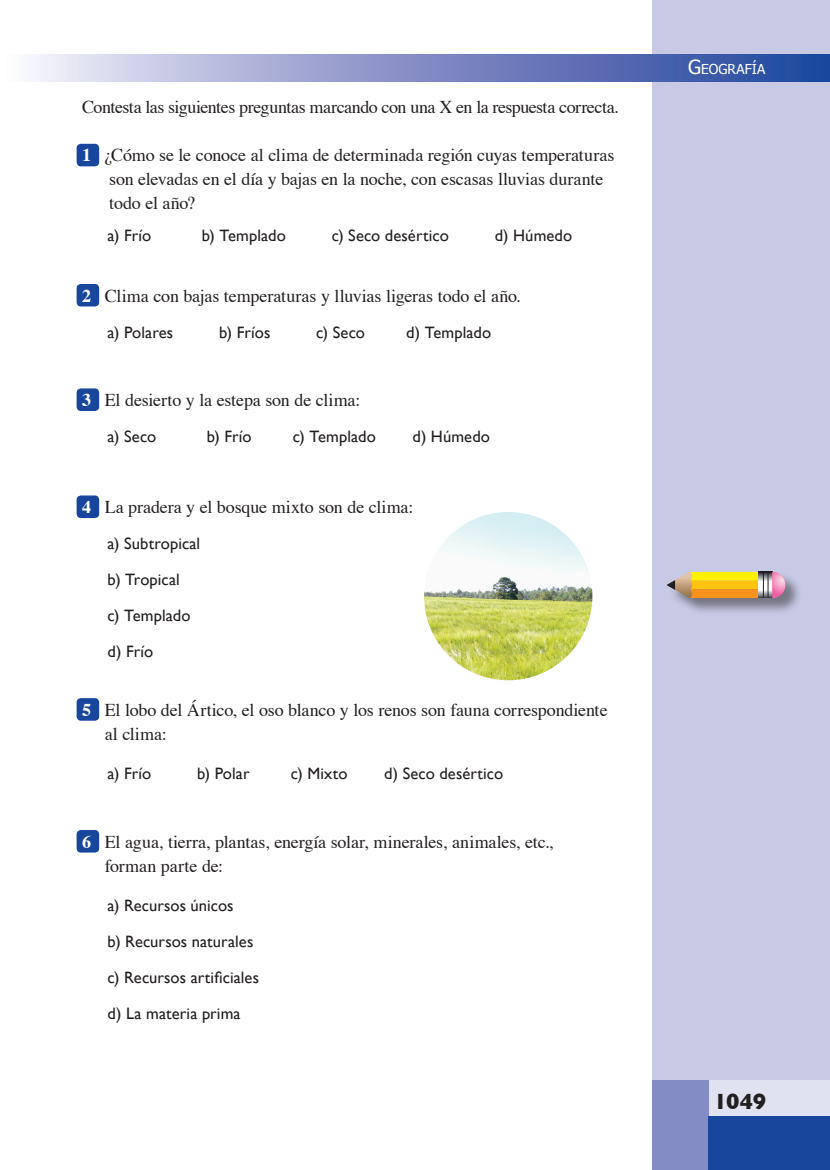
<style>
.page{position:relative;width:830px;height:1170px;background:#fff}
.page>*{position:absolute;margin:0;border:0;box-sizing:border-box;transform-origin:0 0}
.t1{font:700 22.5px "Gill Sans";color:#231f20}
.t2{font:18px/24px "Times";letter-spacing:-.01em;color:#231f20}
.t3{font:18px "Times";letter-spacing:-.03em;color:#231f20}
.t4{font:16.5px/36px "Gill Sans";letter-spacing:.005em;color:#231f20}
.t5{font:13.65px "Tahoma";color:#fff}
.s1{font-weight:700;color:#fff}
.s2{font-size:19.5px}
</style>
<div class="page">
<div style="left:651px;top:0;width:178px;height:1080px;background:#c7c9e5"></div>
<svg style="left:33px;top:54px;width:796px;height:27px;background:#8390c6"></svg>
<div style="left:708px;top:1080px;width:121px;height:36px;background:#e0e2f1"></div>
<div style="left:652px;top:1080px;width:56px;height:89px;background:#848cc5"></div>
<div style="left:708px;top:1116px;width:121px;height:53px;background:#18469d"></div>
<div style="left:666px;top:571px;width:137px;height:45px;background:#231f20;opacity:.5"></div>
<svg style="left:666px;top:572px;width:119px;height:26px;background:#dfb254"></svg>
<div style="left:77px;top:144px;width:22px;height:22px;background:#18469d;border-radius:4px"></div>
<div style="left:77px;top:284px;width:22px;height:22px;background:#18469d;border-radius:4px"></div>
<div style="left:77px;top:388px;width:22px;height:23px;background:#18469d;border-radius:4px"></div>
<div style="left:77px;top:495px;width:22px;height:23px;background:#18469d;border-radius:4px"></div>
<div style="left:77px;top:698px;width:22px;height:22px;background:#18469d;border-radius:4px"></div>
<div style="left:77px;top:830px;width:22px;height:22px;background:#18469d;border-radius:4px"></div>
<img style="left:424px;top:512px;width:168px;height:168px;border-radius:50%">
<p class="t3" style="left:82px;top:95px;width:538px">Contesta las siguientes preguntas marcando con una X en la respuesta correcta.</p>
<p class="t2" style="left:109px;top:144px;width:506px;text-indent:-27px"><span class="s1">1</span> ¿Cómo se le conoce al clima de determinada región cuyas temperaturas son elevadas en el día y bajas en la noche, con escasas lluvias durante todo el año?</p>
<p class="t4" style="left:107px;top:217px;width:45px">a) Frío</p>
<p class="t4" style="left:202px;top:217px;width:85px">b) Templado</p>
<p class="t4" style="left:331px;top:217px;width:118px">c) Seco desértico</p>
<p class="t4" style="left:494px;top:217px;width:79px">d) Húmedo</p>
<p class="t2" style="left:82px;top:285px;width:440px"><span class="s1">2</span> Clima con bajas temperaturas y lluvias ligeras todo el año.</p>
<p class="t4" style="left:107px;top:314px;width:67px">a) Polares</p>
<p class="t4" style="left:219px;top:314px;width:53px">b) Fríos</p>
<p class="t4" style="left:316px;top:314px;width:50px">c) Seco</p>
<p class="t4" style="left:406px;top:314px;width:86px">d) Templado</p>
<p class="t2" style="left:82px;top:389px;width:280px"><span class="s1">3</span> El desierto y la estepa son de clima:</p>
<p class="t4" style="left:107px;top:418px;width:50px">a) Seco</p>
<p class="t4" style="left:207px;top:418px;width:46px">b) Frío</p>
<p class="t4" style="left:293px;top:418px;width:84px">c) Templado</p>
<p class="t4" style="left:412px;top:418px;width:79px">d) Húmedo</p>
<p class="t2" style="left:82px;top:496px;width:332px"><span class="s1">4</span> La pradera y el bosque mixto son de clima:</p>
<p class="t4" style="left:107px;top:525px;width:94px">a) Subtropical b) Tropical<br>c) Templado d) Frío</p>
<p class="t2" style="left:105px;top:698px;width:504px;text-indent:-22px"><span class="s1">5</span> El lobo del Ártico, el oso blanco y los renos son fauna correspondiente al clima:</p>
<p class="t4" style="left:107px;top:755px;width:45px">a) Frío</p>
<p class="t4" style="left:197px;top:755px;width:54px">b) Polar</p>
<p class="t4" style="left:291px;top:755px;width:58px">c) Mixto</p>
<p class="t4" style="left:384px;top:755px;width:120px">d) Seco desértico</p>
<p class="t2" style="left:105px;top:830px;width:450px;text-indent:-22px"><span class="s1">6</span> El agua, tierra, plantas, energía solar, minerales, animales, etc., forman parte de:</p>
<p class="t4" style="left:107px;top:887px;width:153px">a) Recursos únicos<br>b) Recursos naturales c) Recursos artificiales d) La materia prima</p>
<p class="t5" style="left:688px;top:60px;width:79px"><span class="s2">G</span>EOGRAFÍA</p>
<p class="t1" style="left:713px;top:1088px;width:54px">1049</p>
</div>
